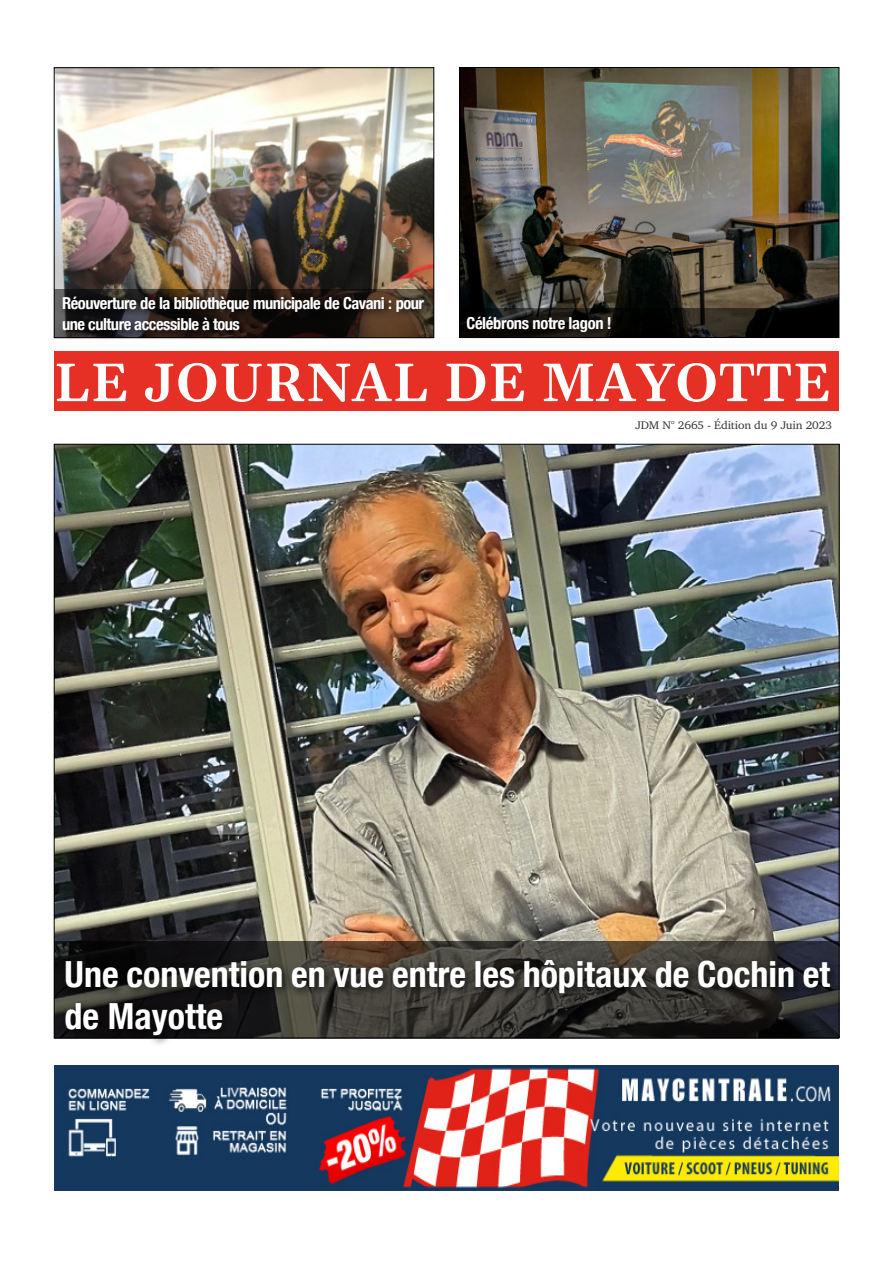
<style>
.page{position:relative;width:893px;height:1263px;background:#fff}
.page>*{position:absolute;margin:0;border:0;box-sizing:border-box;transform-origin:0 0}
.t1{font:600 54px "Gelasio";letter-spacing:.02em;color:#fff}
.t2{font:700 condensed 36px/42px "Helvetica Neue";color:#fff}
.t3{font:700 condensed 16.5px/21px "Helvetica Neue";letter-spacing:-.03em;color:#fff}
.t4{font:11.25px "Charter";letter-spacing:-.01em;color:#333;scale:1.06 1}
</style>
<div class="page">
<img style="left:56px;top:446px;width:781px;height:495px">
<img style="left:461px;top:69px;width:376px;height:239px">
<img style="left:56px;top:69px;width:376px;height:220px">
<svg style="left:54px;top:941px;width:785px;height:98px;background:#37322d"></svg>
<div style="left:61px;top:955px;width:780px;height:92px;background:#000;opacity:.75"></div>
<svg style="left:54px;top:289px;width:380px;height:48px"></svg>
<svg style="left:459px;top:308px;width:379px;height:30px;background:#100e0b"></svg>
<div style="left:462px;top:312px;width:160px;height:30px;background:#000;opacity:.75"></div>
<div style="left:58px;top:292px;width:377px;height:49px;background:#000;opacity:.75"></div>
<img style="left:54px;top:1065px;width:785px;height:125px">
<div style="left:55px;top:351px;width:784px;height:60px;background:#e63025"></div>
<p class="t3" style="left:62px;top:292px;width:363px">Réouverture de la bibliothèque municipale de Cavani : pour une culture accessible à tous</p>
<h1 class="t1" style="left:54px;top:351px;width:778px">LE JOURNAL DE MAYOTTE</h1>
<p class="t3" style="left:466px;top:312px;width:147px">Célébrons notre lagon !</p>
<p class="t4" style="left:635px;top:419px;width:187px">JDM N° 2665 - Édition du 9 Juin 2023</p>
<h2 class="t2" style="left:65px;top:953px;width:767px">Une convention en vue entre les hôpitaux de Cochin et de Mayotte</h2>
</div>
